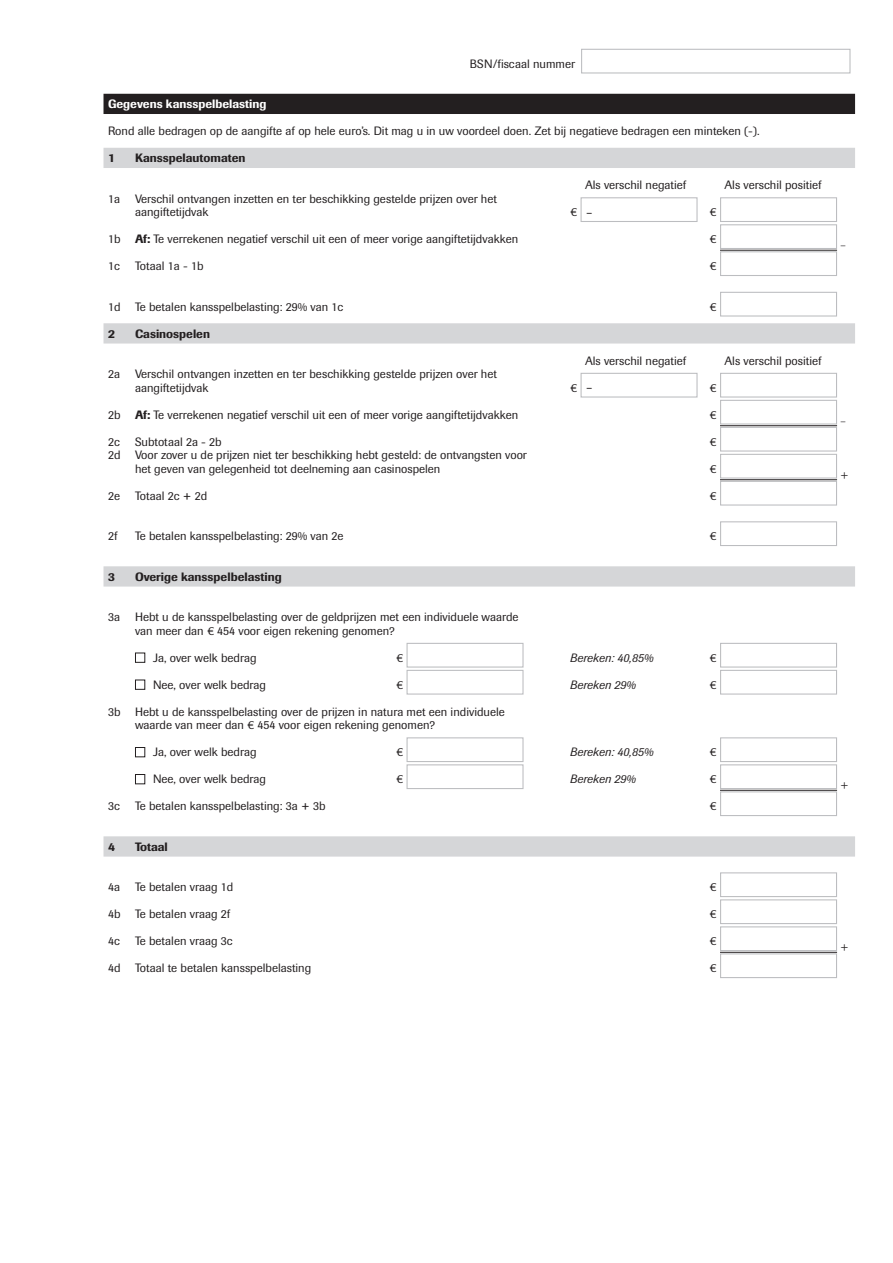
<style>
.page{position:relative;width:893px;height:1263px;background:#fff}
.page>*{position:absolute;margin:0;border:0;box-sizing:border-box;transform-origin:0 0}
.t1{font:12px/13.5px "Imago BQ";color:#231f20}
.t2{font:500 12px "Imago BQ";color:#231f20}
.t3{font:italic 12px "Imago BQ";color:#231f20}
.t4{font:500 12px "Imago BQ";color:#fff}
.t5{font:300 12px "Imago BQ";color:#231f20}
.s1{font-weight:300;font-size:18px}
.s2{font-weight:500}
</style>
<div class="page">
<div style="left:104px;top:94px;width:751px;height:20px;background:#231f20"></div>
<div style="left:104px;top:148px;width:751px;height:20px;background:#d5d6d8"></div>
<div style="left:104px;top:323px;width:751px;height:21px;background:#d5d6d8"></div>
<div style="left:104px;top:566px;width:751px;height:21px;background:#d5d6d8"></div>
<div style="left:104px;top:836px;width:751px;height:21px;background:#d5d6d8"></div>
<div style="left:580px;top:197px;width:117px;height:25px;border:1px solid #bcbdc0"></div>
<div style="left:720px;top:197px;width:117px;height:25px;background:#fff;border:1px solid #bcbdc0"></div>
<div style="left:720px;top:224px;width:117px;height:25px;background:#fff;border:1px solid #bcbdc0"></div>
<div style="left:720px;top:251px;width:117px;height:25px;background:#fff;border:1px solid #bcbdc0"></div>
<div style="left:720px;top:292px;width:117px;height:25px;background:#fff;border:1px solid #bcbdc0"></div>
<div style="left:580px;top:373px;width:117px;height:25px;border:1px solid #bcbdc0"></div>
<div style="left:720px;top:373px;width:117px;height:25px;background:#fff;border:1px solid #bcbdc0"></div>
<div style="left:720px;top:400px;width:117px;height:25px;background:#fff;border:1px solid #bcbdc0"></div>
<div style="left:720px;top:427px;width:117px;height:25px;background:#fff;border:1px solid #bcbdc0"></div>
<div style="left:720px;top:454px;width:117px;height:25px;background:#fff;border:1px solid #bcbdc0"></div>
<div style="left:720px;top:481px;width:117px;height:25px;background:#fff;border:1px solid #bcbdc0"></div>
<div style="left:720px;top:521px;width:117px;height:25px;background:#fff;border:1px solid #bcbdc0"></div>
<div style="left:135px;top:653px;width:10px;height:10px;border:1px solid #231f20"></div>
<div style="left:406px;top:643px;width:117px;height:25px;background:#fff;border:1px solid #bcbdc0"></div>
<div style="left:720px;top:643px;width:117px;height:25px;background:#fff;border:1px solid #bcbdc0"></div>
<div style="left:135px;top:680px;width:10px;height:10px;border:1px solid #231f20"></div>
<div style="left:406px;top:670px;width:117px;height:25px;background:#fff;border:1px solid #bcbdc0"></div>
<div style="left:720px;top:670px;width:117px;height:25px;background:#fff;border:1px solid #bcbdc0"></div>
<div style="left:135px;top:747px;width:10px;height:10px;border:1px solid #231f20"></div>
<div style="left:406px;top:737px;width:117px;height:25px;background:#fff;border:1px solid #bcbdc0"></div>
<div style="left:720px;top:737px;width:117px;height:25px;background:#fff;border:1px solid #bcbdc0"></div>
<div style="left:135px;top:774px;width:10px;height:10px;border:1px solid #231f20"></div>
<div style="left:406px;top:764px;width:117px;height:25px;background:#fff;border:1px solid #bcbdc0"></div>
<div style="left:720px;top:764px;width:117px;height:25px;background:#fff;border:1px solid #bcbdc0"></div>
<div style="left:720px;top:791px;width:117px;height:25px;background:#fff;border:1px solid #bcbdc0"></div>
<div style="left:720px;top:872px;width:117px;height:25px;background:#fff;border:1px solid #bcbdc0"></div>
<div style="left:720px;top:899px;width:117px;height:25px;background:#fff;border:1px solid #bcbdc0"></div>
<div style="left:720px;top:926px;width:117px;height:25px;background:#fff;border:1px solid #bcbdc0"></div>
<div style="left:720px;top:953px;width:117px;height:25px;background:#fff;border:1px solid #bcbdc0"></div>
<hr style="left:720px;top:250px;width:117px;height:1px;background:#231f20">
<hr style="left:720px;top:425px;width:117px;height:1px;background:#231f20">
<hr style="left:720px;top:479px;width:117px;height:1px;background:#231f20">
<hr style="left:720px;top:790px;width:117px;height:1px;background:#231f20">
<hr style="left:720px;top:952px;width:117px;height:1px;background:#231f20">
<div style="left:581px;top:49px;width:269px;height:25px;background:#fff;border:1px solid #bcbdc0"></div>
<p class="t1" style="left:470px;top:57px;width:107px">BSN/fiscaal nummer</p>
<p class="t4" style="left:108px;top:97px;width:160px">Gegevens kansspelbelasting</p>
<p class="t1" style="left:108px;top:124px;width:653px">Rond alle bedragen op de aangifte af op hele euro’s. Dit mag u in uw voordeel doen. Zet bij negatieve bedragen een minteken (-).</p>
<p class="t2" style="left:108px;top:151px;width:8px">1</p>
<p class="t2" style="left:135px;top:151px;width:112px">Kansspelautomaten</p>
<p class="t1" style="left:585px;top:178px;width:103px">Als verschil negatief</p>
<p class="t1" style="left:724px;top:178px;width:99px">Als verschil positief</p>
<p class="t1" style="left:108px;top:192px;width:13px">1a</p>
<p class="t1" style="left:135px;top:192px;width:363px">Verschil ontvangen inzetten en ter beschikking gestelde prijzen over het aangiftetijdvak</p>
<p class="t1" style="left:570px;top:205px;width:24px">€ <span class="s1">-</span></p>
<p class="t1" style="left:710px;top:205px;width:8px">€</p>
<p class="t1" style="left:108px;top:232px;width:412px">1b <span class="s2">Af:</span> Te verrekenen negatief verschil uit een of meer vorige aangiftetijdvakken</p>
<p class="t1" style="left:710px;top:232px;width:8px">€</p>
<p class="t1" style="left:108px;top:259px;width:13px">1c</p>
<p class="t1" style="left:135px;top:259px;width:70px">Totaal 1a - 1b</p>
<p class="t1" style="left:709px;top:259px;width:8px">€</p>
<p class="t1" style="left:108px;top:300px;width:237px">1d Te betalen kansspelbelasting: 29% van 1c</p>
<p class="t1" style="left:709px;top:300px;width:8px">€</p>
<p class="t2" style="left:108px;top:326px;width:8px">2</p>
<p class="t2" style="left:135px;top:326px;width:77px">Casinospelen</p>
<p class="t1" style="left:585px;top:354px;width:103px">Als verschil negatief</p>
<p class="t1" style="left:724px;top:354px;width:99px">Als verschil positief</p>
<p class="t1" style="left:108px;top:367px;width:13px">2a</p>
<p class="t1" style="left:135px;top:367px;width:363px">Verschil ontvangen inzetten en ter beschikking gestelde prijzen over het aangiftetijdvak</p>
<p class="t1" style="left:570px;top:381px;width:24px">€ <span class="s1">-</span></p>
<p class="t1" style="left:710px;top:381px;width:8px">€</p>
<p class="t1" style="left:108px;top:408px;width:412px">2b <span class="s2">Af:</span> Te verrekenen negatief verschil uit een of meer vorige aangiftetijdvakken</p>
<p class="t1" style="left:710px;top:408px;width:8px">€</p>
<p class="t1" style="left:108px;top:435px;width:13px">2c</p>
<p class="t1" style="left:135px;top:435px;width:88px">Subtotaal 2a - 2b</p>
<p class="t1" style="left:710px;top:435px;width:8px">€</p>
<p class="t1" style="left:135px;top:448px;width:393px;text-indent:-27px">2d Voor zover u de prijzen niet ter beschikking hebt gesteld: de ontvangsten voor het geven van gelegenheid tot deelneming aan casinospelen</p>
<p class="t1" style="left:710px;top:462px;width:8px">€</p>
<p class="t1" style="left:108px;top:489px;width:13px">2e</p>
<p class="t1" style="left:135px;top:489px;width:74px">Totaal 2c + 2d</p>
<p class="t1" style="left:710px;top:489px;width:8px">€</p>
<p class="t1" style="left:108px;top:529px;width:11px">2f</p>
<p class="t1" style="left:135px;top:529px;width:210px">Te betalen kansspelbelasting: 29% van 2e</p>
<p class="t1" style="left:710px;top:529px;width:8px">€</p>
<p class="t2" style="left:108px;top:569px;width:8px">3</p>
<p class="t2" style="left:135px;top:569px;width:148px">Overige kansspelbelasting</p>
<p class="t1" style="left:108px;top:610px;width:13px">3a</p>
<p class="t1" style="left:135px;top:610px;width:385px">Hebt u de kansspelbelasting over de geldprijzen met een individuele waarde van meer dan € 454 voor eigen rekening genomen?</p>
<p class="t1" style="left:153px;top:651px;width:105px">Ja, over welk bedrag</p>
<p class="t1" style="left:396px;top:651px;width:8px">€</p>
<p class="t3" style="left:570px;top:650px;width:85px">Bereken: 40,85%</p>
<p class="t1" style="left:710px;top:651px;width:8px">€</p>
<p class="t1" style="left:153px;top:678px;width:114px">Nee, over welk bedrag</p>
<p class="t1" style="left:396px;top:678px;width:8px">€</p>
<p class="t3" style="left:570px;top:677px;width:68px">Bereken 29%</p>
<p class="t1" style="left:710px;top:678px;width:8px">€</p>
<p class="t1" style="left:135px;top:705px;width:371px;text-indent:-27px">3b Hebt u de kansspelbelasting over de prijzen in natura met een individuele waarde van meer dan € 454 voor eigen rekening genomen?</p>
<p class="t1" style="left:153px;top:745px;width:105px">Ja, over welk bedrag</p>
<p class="t1" style="left:396px;top:745px;width:8px">€</p>
<p class="t3" style="left:570px;top:745px;width:85px">Bereken: 40,85%</p>
<p class="t1" style="left:710px;top:745px;width:8px">€</p>
<p class="t1" style="left:153px;top:772px;width:114px">Nee, over welk bedrag</p>
<p class="t1" style="left:396px;top:772px;width:8px">€</p>
<p class="t3" style="left:570px;top:772px;width:68px">Bereken 29%</p>
<p class="t1" style="left:710px;top:772px;width:8px">€</p>
<p class="t1" style="left:108px;top:799px;width:13px">3c</p>
<p class="t1" style="left:135px;top:799px;width:192px">Te betalen kansspelbelasting: 3a + 3b</p>
<p class="t1" style="left:710px;top:799px;width:8px">€</p>
<p class="t2" style="left:108px;top:839px;width:8px">4</p>
<p class="t2" style="left:135px;top:839px;width:34px">Totaal</p>
<p class="t1" style="left:108px;top:880px;width:13px">4a</p>
<p class="t1" style="left:135px;top:880px;width:100px">Te betalen vraag 1d</p>
<p class="t1" style="left:710px;top:880px;width:8px">€</p>
<p class="t1" style="left:108px;top:907px;width:124px">4b Te betalen vraag 2f</p>
<p class="t1" style="left:710px;top:907px;width:8px">€</p>
<p class="t1" style="left:108px;top:934px;width:13px">4c</p>
<p class="t1" style="left:135px;top:934px;width:99px">Te betalen vraag 3c</p>
<p class="t1" style="left:710px;top:934px;width:8px">€</p>
<p class="t1" style="left:108px;top:961px;width:205px">4d Totaal te betalen kansspelbelasting</p>
<p class="t1" style="left:710px;top:961px;width:8px">€</p>
<p class="t5" style="left:840px;top:238px;width:7px">–</p>
<p class="t5" style="left:840px;top:414px;width:7px">–</p>
<p class="t5" style="left:840px;top:468px;width:10px">+</p>
<p class="t5" style="left:840px;top:778px;width:10px">+</p>
<p class="t5" style="left:840px;top:940px;width:10px">+</p>
</div>
